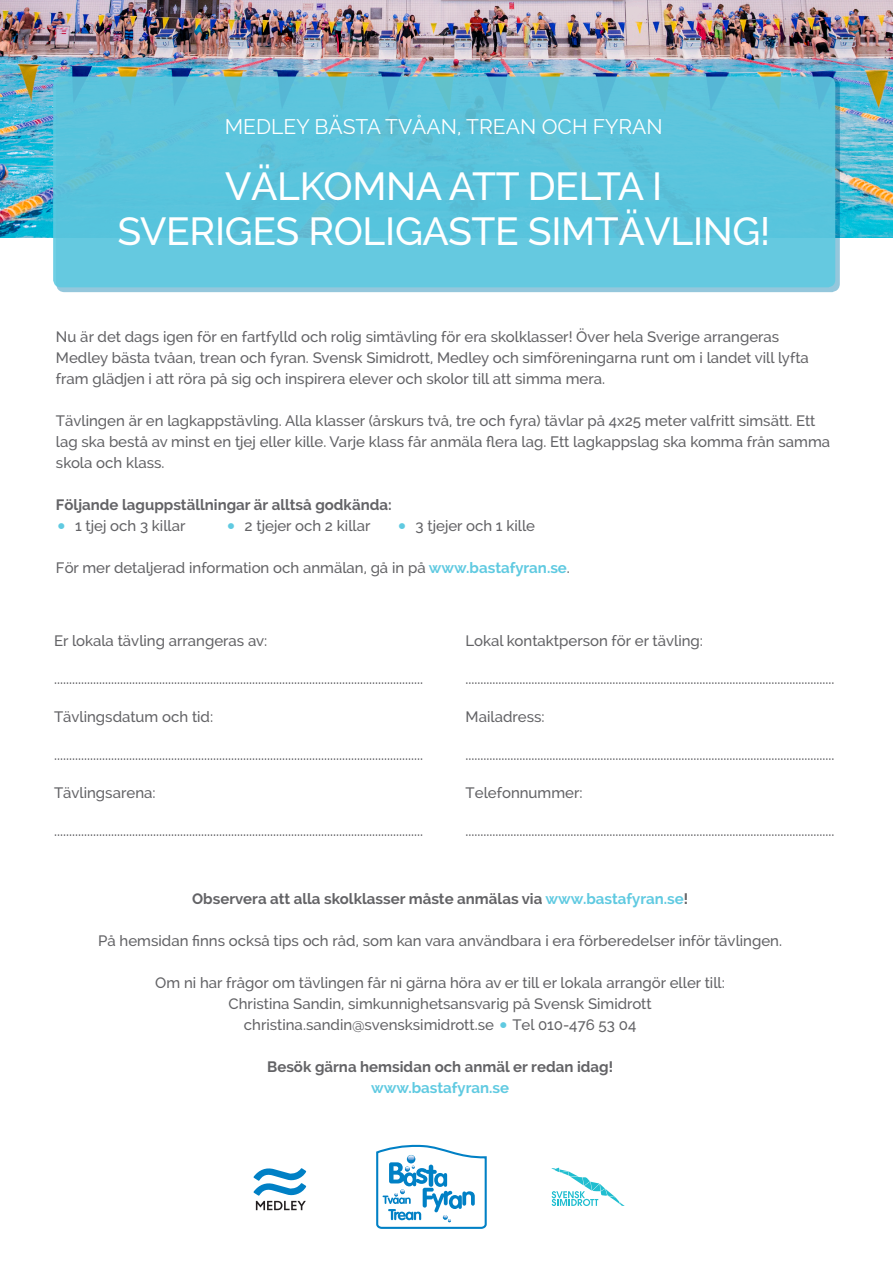
<style>
.page{position:relative;width:893px;height:1263px;background:#fff}
.page>*{position:absolute;margin:0;border:0;box-sizing:border-box;transform-origin:0 0}
.t1{font:500 39px/45px "Raleway";letter-spacing:-.01em;color:#fff;text-align:center}
.t2{font:21px "Raleway";color:#fff}
.t3{font:500 15px/21px "Raleway";color:#636366}
.t4{font:700 15px "Raleway";color:#636366}
.t5{font:700 15px "Raleway";color:#60cae1}
.s1{font-size:31.5px;color:#60cae1}
.s2{font-weight:700;color:#60cae1}
.s3{color:#60cae1}
</style>
<div class="page">
<img style="left:0;top:0;width:893px;height:237px">
<div style="left:53px;top:77px;width:782px;height:210px;background:#60cae1;border-radius:8px"></div>
<svg style="left:376px;top:1145px;width:111px;height:84px"></svg>
<svg style="left:551px;top:1168px;width:74px;height:38px"></svg>
<svg style="left:254px;top:1168px;width:52px;height:42px"></svg>
<p class="t2" style="left:225px;top:114px;width:439px">MEDLEY BÄSTA TVÅAN, TREAN OCH FYRAN</p>
<p class="t1" style="left:117px;top:164px;width:654px">VÄLKOMNA ATT DELTA I<br>SVERIGES ROLIGASTE SIMTÄVLING!</p>
<p class="t3" style="left:56px;top:326px;width:754px">Nu är det dags igen för en fartfylld och rolig simtävling för era skolklasser! Över hela Sverige arrangeras<br>Medley bästa tvåan, trean och fyran. Svensk Simidrott, Medley och simföreningarna runt om i landet vill lyfta fram glädjen i att röra på sig och inspirera elever och skolor till att simma mera.</p>
<p class="t3" style="left:56px;top:410px;width:776px">Tävlingen är en lagkappstävling. Alla klasser (årskurs två, tre och fyra) tävlar på 4x25 meter valfritt simsätt. Ett lag ska bestå av minst en tjej eller kille. Varje klass får anmäla flera lag. Ett lagkappslag ska komma från samma skola och klass.</p>
<p class="t4" style="left:56px;top:496px;width:337px">Följande laguppställningar är alltså godkända:</p>
<p class="t3" style="left:56px;top:515px;width:131px"><span class="s1">•</span> 1 tjej och 3 killar</p>
<p class="t3" style="left:225px;top:515px;width:311px"><span class="s1">•</span> 2 tjejer och 2 killar <span class="s1">•</span> 3 tjejer och 1 kille</p>
<p class="t3" style="left:56px;top:557px;width:515px">För mer detaljerad information och anmälan, gå in på <span class="s2">www.bastafyran.se</span>.</p>
<p class="t3" style="left:54px;top:630px;width:215px">Er lokala tävling arrangeras av:</p>
<p class="t3" style="left:54px;top:668px;width:371px">...........................................................................................................................</p>
<p class="t3" style="left:54px;top:706px;width:161px">Tävlingsdatum och tid:</p>
<p class="t3" style="left:54px;top:744px;width:371px">...........................................................................................................................</p>
<p class="t3" style="left:54px;top:782px;width:103px">Tävlingsarena:</p>
<p class="t3" style="left:54px;top:820px;width:371px">...........................................................................................................................</p>
<p class="t3" style="left:466px;top:630px;width:239px">Lokal kontaktperson för er tävling:</p>
<p class="t3" style="left:466px;top:668px;width:371px">...........................................................................................................................</p>
<p class="t3" style="left:466px;top:706px;width:81px">Mailadress:</p>
<p class="t3" style="left:466px;top:744px;width:371px">...........................................................................................................................</p>
<p class="t3" style="left:466px;top:782px;width:119px">Telefonnummer:</p>
<p class="t3" style="left:466px;top:820px;width:371px">...........................................................................................................................</p>
<p class="t4" style="left:192px;top:890px;width:497px">Observera att alla skolklasser måste anmälas via <span class="s3">www.bastafyran.se</span>!</p>
<p class="t3" style="left:98px;top:930px;width:685px">På hemsidan finns också tips och råd, som kan vara användbara i era förberedelser inför tävlingen.</p>
<p class="t3" style="left:155px;top:972px;width:571px">Om ni har frågor om tävlingen får ni gärna höra av er till er lokala arrangör eller till:</p>
<p class="t3" style="left:229px;top:993px;width:424px">Christina Sandin, simkunnighetsansvarig på Svensk Simidrott</p>
<p class="t3" style="left:244px;top:1014px;width:394px">christina.sandin@svensksimidrott.se <span class="s1">•</span> Tel 010-476 53 04</p>
<p class="t4" style="left:267px;top:1058px;width:347px">Besök gärna hemsidan och anmäl er redan idag!</p>
<p class="t5" style="left:371px;top:1079px;width:140px">www.bastafyran.se</p>
</div>
